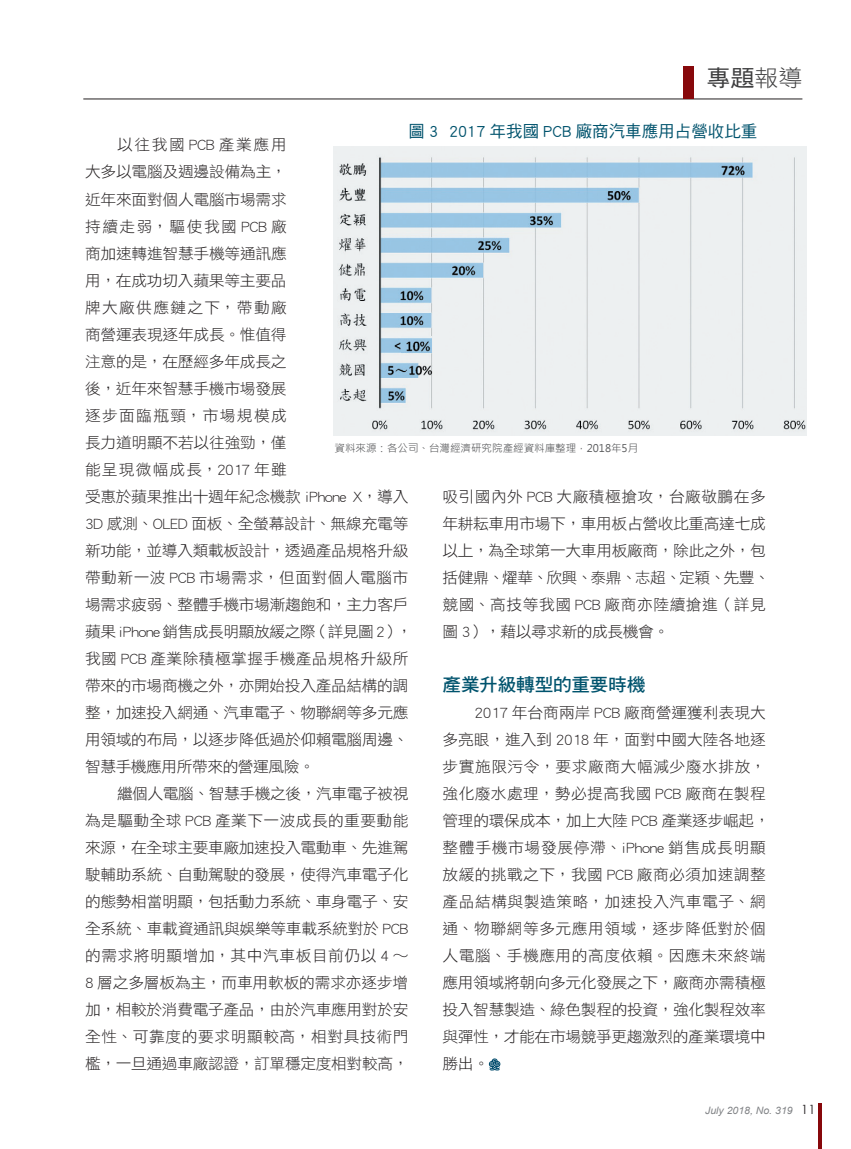
<style>
.page{position:relative;width:851px;height:1149px;background:#fff}
.page>*{position:absolute;margin:0;border:0;box-sizing:border-box;transform-origin:0 0}
.t1{font:22.8px "DF Hei Std W5";color:#3e3e3f;scale:1.05 1}
.t2{font:18.15px "DF Hei Std W7";letter-spacing:-.015em;color:#00536d}
.t3{font:16.5px "DF Hei Std W5";color:#00536d}
.t4{font:15.3px/27px "DF Hei Std W3";letter-spacing:-.015em;color:#231f20}
.t5{font:10.5px "Microsoft Jheng Hei";color:#57585a}
.t6{font:italic 10.2px "Arial";color:#808285}
.s1{font-family:"DF Hei Std W3"}
.s2{font-family:"Century Gothic";font-style:normal;font-size:12.75px;color:#231f20}
</style>
<div class="page">
<svg style="left:488px;top:1058px;width:13px;height:12px"></svg>
<img style="left:333px;top:146px;width:473px;height:289px">
<img style="left:402px;top:337px;width:29px;height:15px">
<hr style="left:83px;top:99px;width:719px;height:1px;background:#231f20">
<div style="left:683px;top:66px;width:10px;height:33px;background:#87080b"></div>
<svg style="left:818px;top:1103px;width:3px;height:45px"></svg>
<h1 class="t1" style="left:706px;top:66px;width:93px">專題<span class="s1">報導</span></h1>
<p class="t3" style="left:408px;top:122px;width:350px">圖 3 2017 年我國 PCB 廠商汽車應用占營收比重</p>
<p class="t4" style="left:85px;top:131px;width:329px;text-indent:32px">以往我國 PCB 產業應用<br>大多以電腦及週邊設備為主，<br>近年來面對個人電腦市場需求<br>持續走弱，驅使我國 PCB 廠<br>商加速轉進智慧手機等通訊應<br>用，在成功切入蘋果等主要品<br>牌大廠供應鏈之下，帶動廠<br>商營運表現逐年成長。惟值得<br>注意的是，在歷經多年成長之<br>後，近年來智慧手機市場發展<br>逐步面臨瓶頸，市場規模成<br>長力道明顯不若以往強勁，僅<br>能呈現微幅成長，2017 年雖<br>受惠於蘋果推出十週年紀念機款 iPhone X，導入<br>3D 感測、OLED 面板、全螢幕設計、無線充電等新功能，並導入類載板設計，透過產品規格升級帶動新一波 PCB 市場需求，但面對個人電腦市場需求疲弱、整體手機市場漸趨飽和，主力客戶蘋果 iPhone 銷售成長明顯放緩之際（詳見圖 2），我國 PCB 產業除積極掌握手機產品規格升級所帶來的市場商機之外，亦開始投入產品結構的調整，加速投入網通、汽車電子、物聯網等多元應用領域的布局，以逐步降低過於仰賴電腦周邊、智慧手機應用所帶來的營運風險。</p>
<p class="t4" style="left:85px;top:779px;width:325px;text-align:justify;text-indent:32px">繼個人電腦、智慧手機之後，汽車電子被視為是驅動全球 PCB 產業下一波成長的重要動能來源，在全球主要車廠加速投入電動車、先進駕駛輔助系統、自動駕駛的發展，使得汽車電子化的態勢相當明顯，包括動力系統、車身電子、安全系統、車載資通訊與娛樂等車載系統對於 PCB的需求將明顯增加，其中汽車板目前仍以 4 ～8 層之多層板為主，而車用軟板的需求亦逐步增加，相較於消費電子產品，由於汽車應用對於安全性、可靠度的要求明顯較高，相對具技術門檻，一旦通過車廠認證，訂單穩定度相對較高，</p>
<p class="t5" style="left:334px;top:441px;width:305px">資料來源：各公司、台灣經濟研究院產經資料庫整理，2018年5月</p>
<p class="t4" style="left:442px;top:482px;width:329px">吸引國內外 PCB 大廠積極搶攻，台廠敬鵬在多年耕耘車用市場下，車用板占營收比重高達七成以上，為全球第一大車用板廠商，除此之外，包括健鼎、燿華、欣興、泰鼎、志超、定穎、先豐、競國、高技等我國 PCB 廠商亦陸續搶進（詳見圖 3），藉以尋求新的成長機會。</p>
<p class="t2" style="left:442px;top:674px;width:204px">產業升級轉型的重要時機</p>
<p class="t4" style="left:442px;top:698px;width:329px;text-indent:32px">2017 年台商兩岸 PCB 廠商營運獲利表現大多亮眼，進入到 2018 年，面對中國大陸各地逐步實施限污令，要求廠商大幅減少廢水排放，強化廢水處理，勢必提高我國 PCB 廠商在製程管理的環保成本，加上大陸 PCB 產業逐步崛起，整體手機市場發展停滯、iPhone 銷售成長明顯放緩的挑戰之下，我國 PCB 廠商必須加速調整產品結構與製造策略，加速投入汽車電子、網通、物聯網等多元應用領域，逐步降低對於個人電腦、手機應用的高度依賴。因應未來終端應用領域將朝向多元化發展之下，廠商亦需積極投入智慧製造、綠色製程的投資，強化製程效率與彈性，才能在市場競爭更趨激烈的產業環境中勝出。</p>
<p class="t6" style="left:705px;top:1103px;width:112px">July 2018, No. 319 <span class="s2">11</span></p>
</div>
